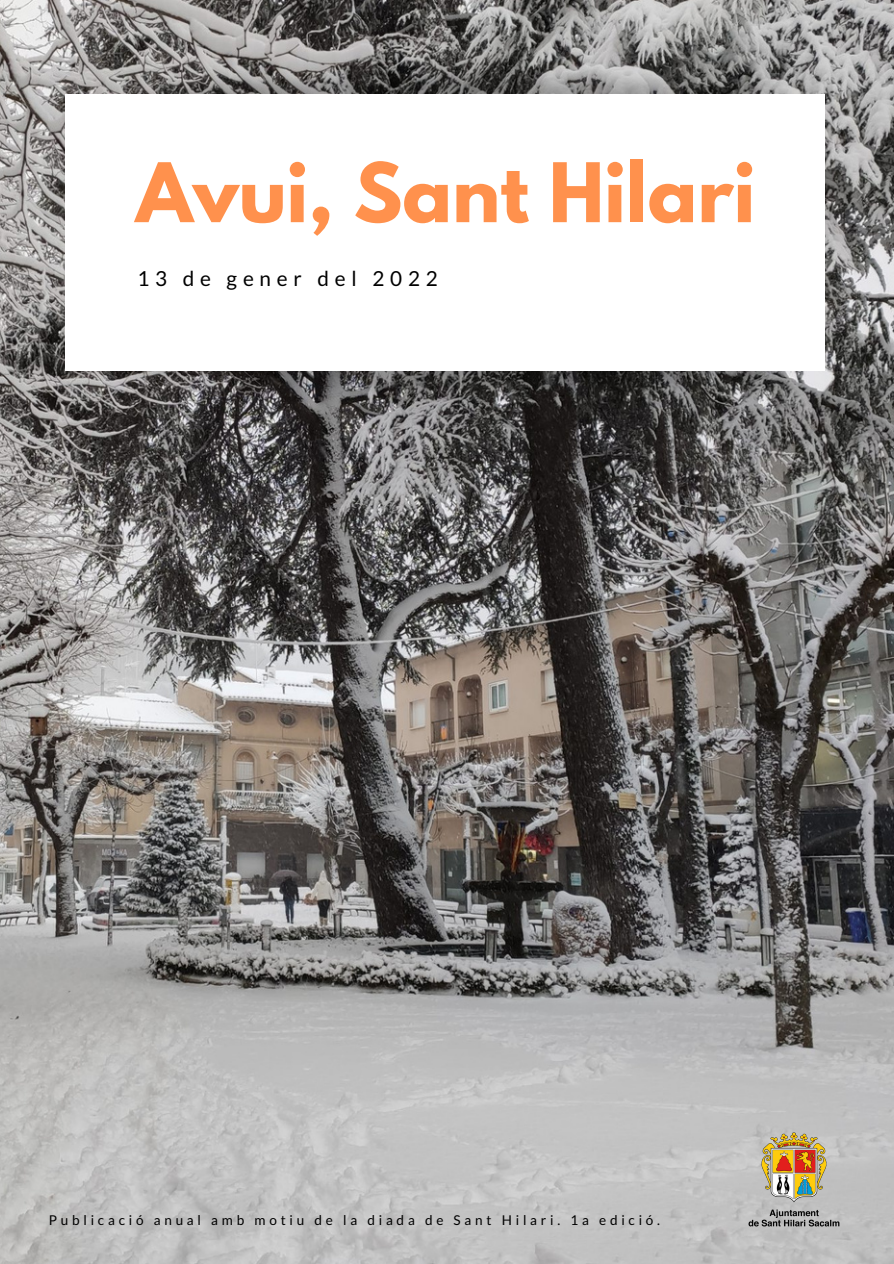
<style>
.page{position:relative;width:894px;height:1264px;background:#fff}
.page>*{position:absolute;margin:0;border:0;box-sizing:border-box;transform-origin:0 0}
.t1{font:700 72.6px "League Spartan";color:#ff914d}
.t2{font:20.7px "Lato";letter-spacing:.28em;color:#000}
.t3{font:13.5px "Lato";letter-spacing:.28em;color:#000}
</style>
<div class="page">
<img style="left:0;top:0;width:893px;height:1263px">
<img style="left:49px;top:298px;width:791px;height:144px">
<img style="left:49px;top:22px;width:791px;height:144px">
<div style="left:65px;top:94px;width:759px;height:276px;background:#fff"></div>
<img style="left:746px;top:1130px;width:95px;height:98px">
<p class="t1" style="left:136px;top:157px;width:621px">Avui, Sant Hilari</p>
<p class="t2" style="left:137px;top:265px;width:302px">13 de gener del 2022</p>
<p class="t3" style="left:49px;top:1211px;width:612px">Publicació anual amb motiu de la diada de Sant Hilari. 1a edició.</p>
</div>
